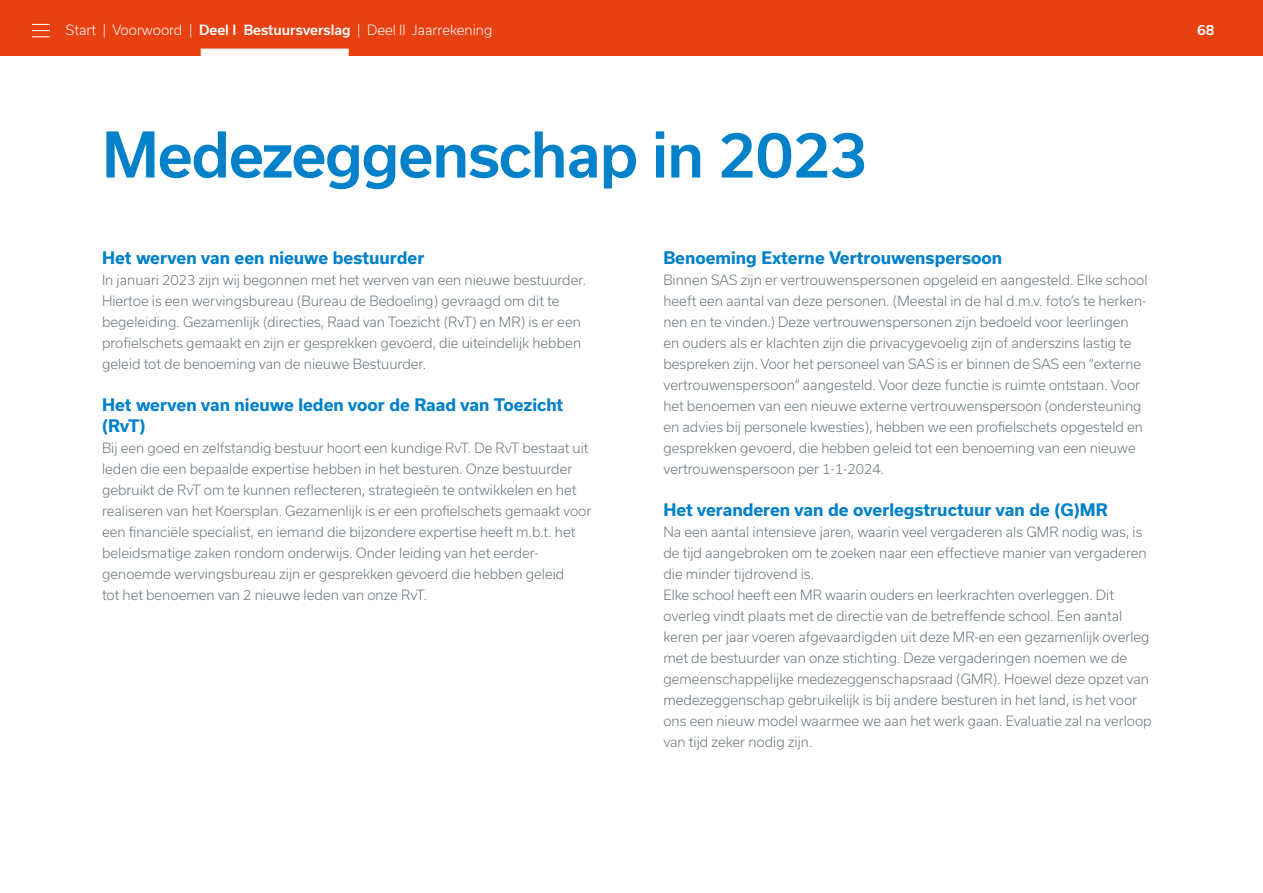
<style>
.page{position:relative;width:1263px;height:893px;background:#fff}
.page>*{position:absolute;margin:0;border:0;box-sizing:border-box;transform-origin:0 0}
.t1{font:500 60px "Usual";letter-spacing:-.02em;color:#0081c9}
.t2{font:700 16.5px/21px "Usual";color:#0081c9}
.t3{font:300 13.5px/21px "Usual";color:#67747a}
.t4{font:300 13.5px "Usual";color:#fff}
.t5{font:500 13.5px "Usual";color:#fff}
.s1{font-weight:500}
</style>
<div class="page">
<div style="left:0;top:0;width:1263px;height:56px;background:#e74011"></div>
<svg style="left:32px;top:24px;width:18px;height:13px"></svg>
<div style="left:201px;top:49px;width:148px;height:7px;background:#fff8f5"></div>
<p class="t4" style="left:66px;top:22px;width:428px">Start | Voorwoord | <span class="s1">Deel I Bestuursverslag</span> | Deel II Jaarrekening</p>
<p class="t5" style="left:1197px;top:22px;width:19px">68</p>
<h1 class="t1" style="left:102px;top:120px;width:767px">Medezeggenschap in 2023</h1>
<p class="t2" style="left:102px;top:247px;width:324px">Het werven van een nieuwe bestuurder</p>
<p class="t3" style="left:102px;top:269px;width:485px">In januari 2023 zijn wij begonnen met het werven van een nieuwe bestuurder.<br>Hiertoe is een wervingsbureau (Bureau de Bedoeling) gevraagd om dit te begeleiding. Gezamenlijk (directies, Raad van Toezicht (RvT) en MR) is er een profielschets gemaakt en zijn er gesprekken gevoerd, die uiteindelijk hebben geleid tot de benoeming van de nieuwe Bestuurder.</p>
<p class="t2" style="left:102px;top:394px;width:463px">Het werven van nieuwe leden voor de Raad van Toezicht (RvT)</p>
<p class="t3" style="left:102px;top:437px;width:491px">Bij een goed en zelfstandig bestuur hoort een kundige RvT. De RvT bestaat uit leden die een bepaalde expertise hebben in het besturen. Onze bestuurder gebruikt de RvT om te kunnen reflecteren, strategieën te ontwikkelen en het realiseren van het Koersplan. Gezamenlijk is er een profielschets gemaakt voor een financiële specialist, en iemand die bijzondere expertise heeft m.b.t. het beleidsmatige zaken rondom onderwijs. Onder leiding van het eerder&shy;genoemde wervingsbureau zijn er gesprekken gevoerd die hebben geleid<br>tot het benoemen van 2 nieuwe leden van onze RvT.</p>
<p class="t2" style="left:663px;top:247px;width:340px">Benoeming Externe Vertrouwenspersoon</p>
<p class="t3" style="left:663px;top:269px;width:486px">Binnen SAS zijn er vertrouwenspersonen opgeleid en aangesteld. Elke school heeft een aantal van deze personen. (Meestal in de hal d.m.v. foto’s te herken&shy;nen en te vinden.) Deze vertrouwenspersonen zijn bedoeld voor leerlingen en ouders als er klachten zijn die privacygevoelig zijn of anderszins lastig te bespreken zijn. Voor het personeel van SAS is er binnen de SAS een “externe vertrouwenspersoon” aangesteld. Voor deze functie is ruimte ontstaan. Voor het benoemen van een nieuwe externe vertrouwenspersoon (ondersteuning en advies bij personele kwesties), hebben we een profielschets opgesteld en gesprekken gevoerd, die hebben geleid tot een benoeming van een nieuwe vertrouwenspersoon per 1-1-2024.</p>
<p class="t2" style="left:663px;top:499px;width:446px">Het veranderen van de overlegstructuur van de (G)MR</p>
<p class="t3" style="left:663px;top:521px;width:490px">Na een aantal intensieve jaren, waarin veel vergaderen als GMR nodig was, is de tijd aangebroken om te zoeken naar een effectieve manier van vergaderen die minder tijdrovend is.<br>Elke school heeft een MR waarin ouders en leerkrachten overleggen. Dit overleg vindt plaats met de directie van de betreffende school. Een aantal keren per jaar voeren afgevaardigden uit deze MR-en een gezamenlijk overleg met de bestuurder van onze stichting. Deze vergaderingen noemen we de gemeenschappelijke medezeggenschapsraad (GMR). Hoewel deze opzet van medezeggenschap gebruikelijk is bij andere besturen in het land, is het voor ons een nieuw model waarmee we aan het werk gaan. Evaluatie zal na verloop van tijd zeker nodig zijn.</p>
</div>
